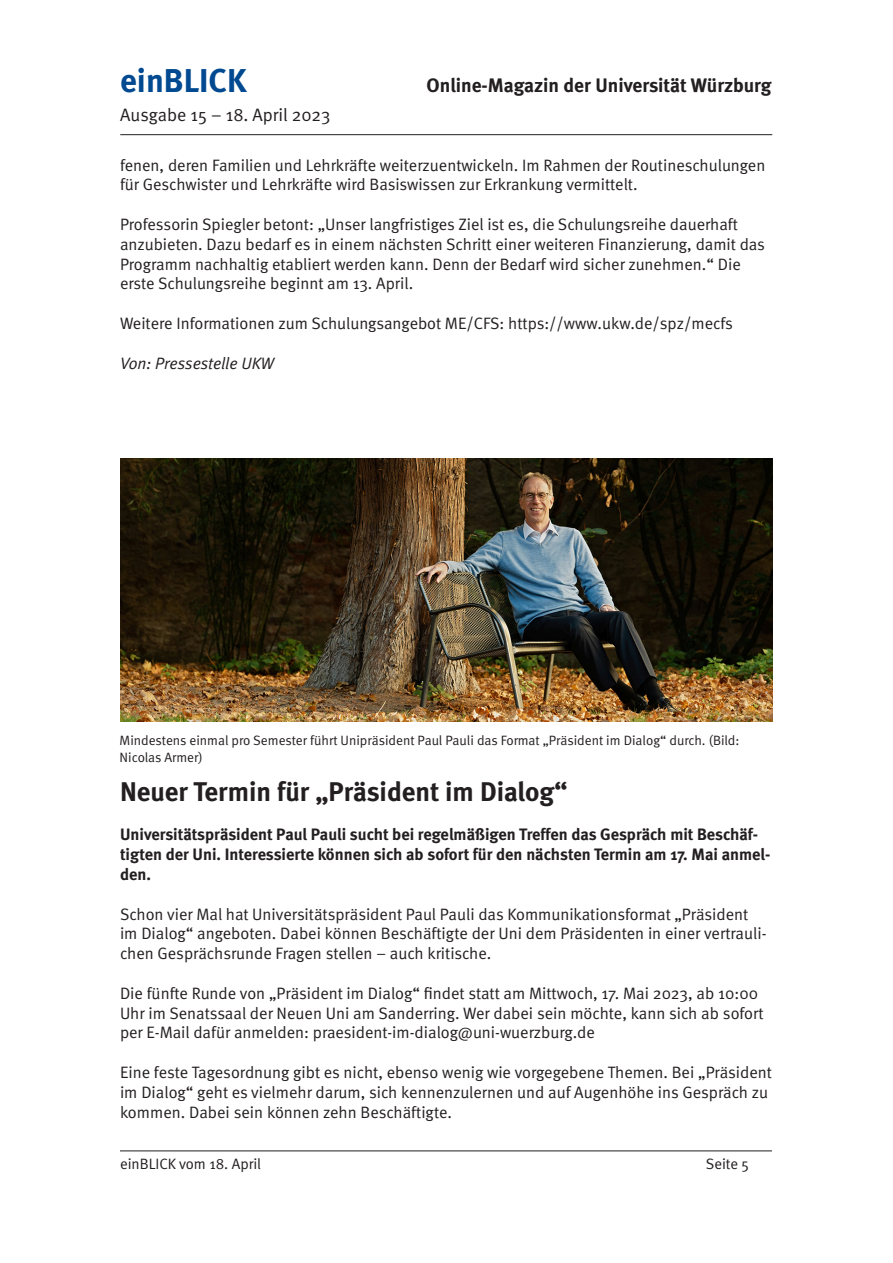
<style>
.page{position:relative;width:893px;height:1263px;background:#fff}
.page>*{position:absolute;margin:0;border:0;box-sizing:border-box;transform-origin:0 0}
.t1{font:700 33px "Meta";color:#014990}
.t2{font:700 27px "Meta";color:#231f20}
.t3{font:700 19.5px "Meta";color:#231f20}
.t4{font:18px "Meta Normal";color:#231f20}
.t5{font:16.5px/19.8px "Meta Normal";color:#231f20}
.t6{font:700 16.5px/19.8px "Meta";color:#231f20}
.t7{font:italic 16.5px "Meta Normal";letter-spacing:-.005em;color:#231f20}
.t8{font:15px "Meta Normal";color:#231f20}
.t9{font:13.5px/16.2px "Meta Normal";color:#231f20}
</style>
<div class="page">
<hr style="left:120px;top:134px;width:652px;height:1px;background:#231f20">
<hr style="left:120px;top:1150px;width:652px;height:1px;background:#231f20">
<img style="left:120px;top:458px;width:652px;height:263px">
<h1 class="t1" style="left:120px;top:61px;width:128px">einBLICK</h1>
<p class="t3" style="left:427px;top:74px;width:346px">Online-Magazin der Universität Würzburg</p>
<p class="t4" style="left:120px;top:105px;width:212px">Ausgabe 15 – 18. April 2023</p>
<p class="t5" style="left:120px;top:155px;width:647px">fenen, deren Familien und Lehrkräfte weiterzuentwickeln. Im Rahmen der Routineschulungen für Geschwister und Lehrkräfte wird Basiswissen zur Erkrankung vermittelt.</p>
<p class="t5" style="left:120px;top:214px;width:646px">Professorin Spiegler betont: „Unser langfristiges Ziel ist es, die Schulungsreihe dauerhaft anzubieten. Dazu bedarf es in einem nächsten Schritt einer weiteren Finanzierung, damit das Programm nachhaltig etabliert werden kann. Denn der Bedarf wird sicher zunehmen.“ Die erste Schulungsreihe beginnt am 13. April.</p>
<p class="t5" style="left:120px;top:313px;width:614px">Weitere Informationen zum Schulungsangebot ME/CFS: https://www.ukw.de/spz/mecfs</p>
<p class="t7" style="left:120px;top:353px;width:155px">Von: Pressestelle UKW</p>
<p class="t9" style="left:120px;top:732px;width:621px">Mindestens einmal pro Semester führt Unipräsident Paul Pauli das Format „Präsident im Dialog“ durch. (Bild:<br>Nicolas Armer)</p>
<h2 class="t2" style="left:120px;top:775px;width:449px">Neuer Termin für „Präsident im Dialog“</h2>
<p class="t6" style="left:120px;top:825px;width:652px">Universitätspräsident Paul Pauli sucht bei regelmäßigen Treffen das Gespräch mit Beschäf&shy;tigten der Uni. Interessierte können sich ab sofort für den nächsten Termin am 17. Mai anmel&shy;den.</p>
<p class="t5" style="left:120px;top:904px;width:648px">Schon vier Mal hat Universitätspräsident Paul Pauli das Kommunikationsformat „Präsident im Dialog“ angeboten. Dabei können Beschäftigte der Uni dem Präsidenten in einer vertrauli&shy;chen Gesprächsrunde Fragen stellen – auch kritische.</p>
<p class="t5" style="left:120px;top:983px;width:645px">Die fünfte Runde von „Präsident im Dialog“ findet statt am Mittwoch, 17. Mai 2023, ab 10:00<br>Uhr im Senatssaal der Neuen Uni am Sanderring. Wer dabei sein möchte, kann sich ab sofort per E-Mail dafür anmelden: praesident-im-dialog@uni-wuerzburg.de</p>
<p class="t5" style="left:120px;top:1062px;width:653px">Eine feste Tagesordnung gibt es nicht, ebenso wenig wie vorgegebene Themen. Bei „Präsident im Dialog“ geht es vielmehr darum, sich kennenzulernen und auf Augenhöhe ins Gespräch zu kommen. Dabei sein können zehn Beschäftigte.</p>
<p class="t8" style="left:120px;top:1155px;width:143px">einBLICK vom 18. April</p>
<p class="t8" style="left:706px;top:1155px;width:45px">Seite 5</p>
</div>
